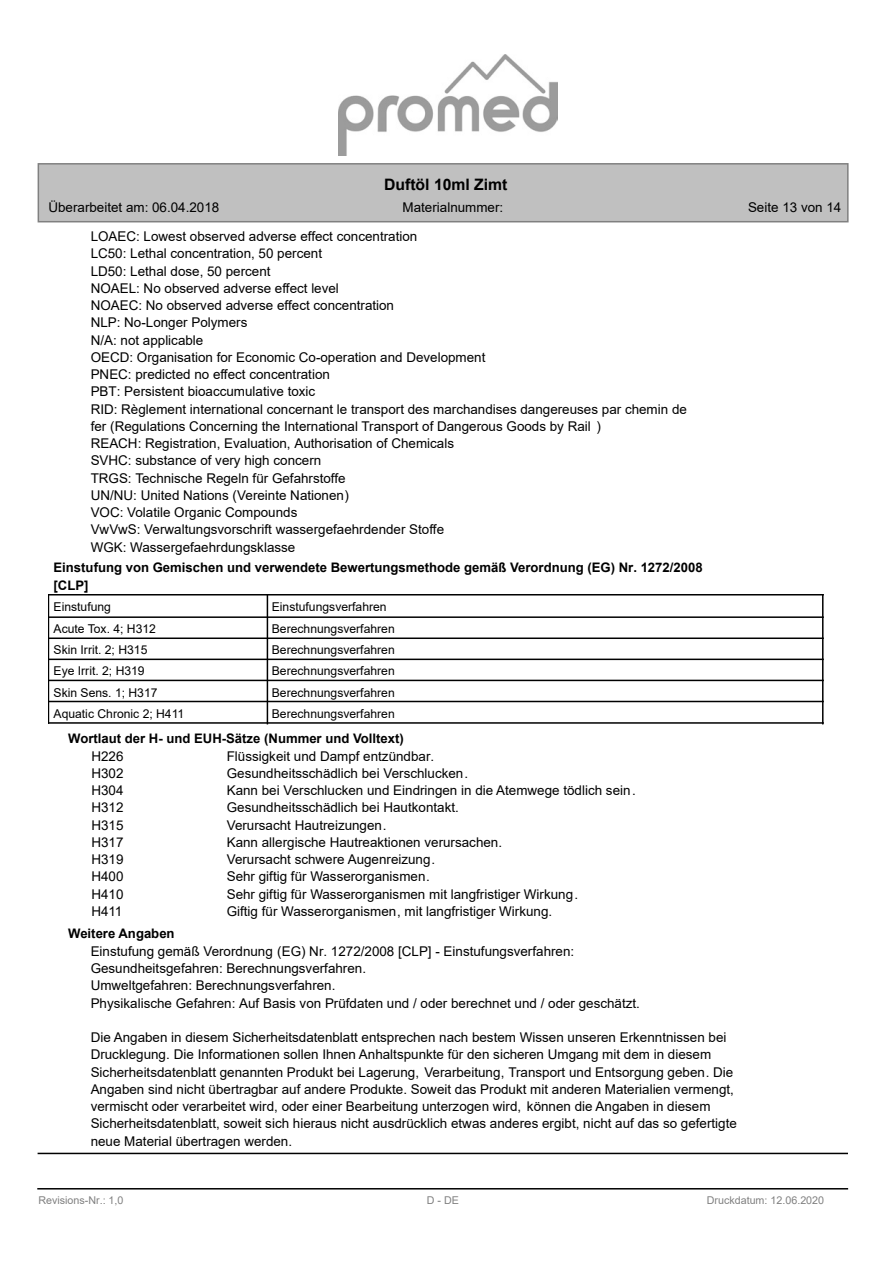
<style>
.page{position:relative;width:893px;height:1263px;background:#fff}
.page>*{position:absolute;margin:0;border:0;box-sizing:border-box;transform-origin:0 0}
.t1{font:700 15.75px "Arial";color:#000}
.t2{font:13.5px/17.2px "Arial";color:#000}
.t3{font:700 13.2px/18px "Arial";color:#000}
.t4{font:12.15px "Arial";color:#000}
.t5{font:10.8px "Arial";color:#808080}
</style>
<div class="page">
<div style="left:38px;top:164px;width:810px;height:58px;background:#c0c0c0"></div>
<div style="left:38px;top:163px;width:811px;height:59px;border:2px solid #808080"></div>
<hr style="left:38px;top:1153px;width:809px;height:1px;background:#000">
<hr style="left:38px;top:1188px;width:809px;height:1px;background:#000">
<hr style="left:48px;top:594px;width:775px;height:1px;background:#000">
<hr style="left:267px;top:595px;width:1px;height:129px;background:#000">
<hr style="left:48px;top:595px;width:1px;height:128px;background:#000">
<hr style="left:822px;top:595px;width:1px;height:129px;background:#000">
<hr style="left:48px;top:616px;width:775px;height:2px;background:#000">
<hr style="left:48px;top:637px;width:775px;height:2px;background:#000">
<hr style="left:48px;top:659px;width:775px;height:1px;background:#000">
<hr style="left:48px;top:680px;width:775px;height:1px;background:#000">
<hr style="left:48px;top:701px;width:775px;height:1px;background:#000">
<hr style="left:48px;top:722px;width:775px;height:2px;background:#000">
<img style="left:338px;top:54px;width:220px;height:101px">
<p class="t1" style="left:384px;top:173px;width:125px">Duftöl 10ml Zimt</p>
<p class="t2" style="left:48px;top:198px;width:172px">Überarbeitet am: 06.04.2018</p>
<p class="t2" style="left:403px;top:198px;width:102px">Materialnummer:</p>
<p class="t2" style="left:748px;top:198px;width:95px">Seite 13 von 14</p>
<p class="t2" style="left:91px;top:228px;width:598px">LOAEC: Lowest observed adverse effect concentration<br>LC50: Lethal concentration, 50 percent<br>LD50: Lethal dose, 50 percent<br>NOAEL: No observed adverse effect level<br>NOAEC: No observed adverse effect concentration<br>NLP: No-Longer Polymers<br>N/A: not applicable<br>OECD: Organisation for Economic Co-operation and Development<br>PNEC: predicted no effect concentration<br>PBT: Persistent bioaccumulative toxic<br>RID: Règlement international concernant le transport des marchandises dangereuses par chemin de fer (Regulations Concerning the International Transport of Dangerous Goods by Rail )<br>REACH: Registration, Evaluation, Authorisation of Chemicals<br>SVHC: substance of very high concern<br>TRGS: Technische Regeln für Gefahrstoffe<br>UN/NU: United Nations (Vereinte Nationen)<br>VOC: Volatile Organic Compounds<br>VwVwS: Verwaltungsvorschrift wassergefaehrdender Stoffe<br>WGK: Wassergefaehrdungsklasse</p>
<p class="t3" style="left:54px;top:559px;width:651px">Einstufung von Gemischen und verwendete Bewertungsmethode gemäß Verordnung (EG) Nr. 1272/2008 [CLP]</p>
<p class="t4" style="left:54px;top:599px;width:59px">Einstufung</p>
<p class="t4" style="left:272px;top:599px;width:116px">Einstufungsverfahren</p>
<p class="t4" style="left:54px;top:621px;width:104px">Acute Tox. 4; H312</p>
<p class="t4" style="left:272px;top:621px;width:124px">Berechnungsverfahren</p>
<p class="t4" style="left:54px;top:642px;width:95px">Skin Irrit. 2; H315</p>
<p class="t4" style="left:272px;top:642px;width:124px">Berechnungsverfahren</p>
<p class="t4" style="left:54px;top:663px;width:93px">Eye Irrit. 2; H319</p>
<p class="t4" style="left:272px;top:663px;width:124px">Berechnungsverfahren</p>
<p class="t4" style="left:54px;top:684px;width:106px">Skin Sens. 1; H317</p>
<p class="t4" style="left:272px;top:684px;width:124px">Berechnungsverfahren</p>
<p class="t4" style="left:54px;top:705px;width:132px">Aquatic Chronic 2; H411</p>
<p class="t4" style="left:272px;top:705px;width:124px">Berechnungsverfahren</p>
<p class="t2" style="left:91px;top:747px;width:34px">H226</p>
<p class="t2" style="left:227px;top:747px;width:209px">Flüssigkeit und Dampf entzündbar.</p>
<p class="t2" style="left:91px;top:764px;width:34px">H302</p>
<p class="t2" style="left:227px;top:764px;width:243px">Gesundheitsschädlich bei Verschlucken.</p>
<p class="t2" style="left:91px;top:782px;width:34px">H304</p>
<p class="t2" style="left:227px;top:782px;width:411px">Kann bei Verschlucken und Eindringen in die Atemwege tödlich sein.</p>
<p class="t2" style="left:91px;top:799px;width:34px">H312</p>
<p class="t2" style="left:227px;top:799px;width:234px">Gesundheitsschädlich bei Hautkontakt.</p>
<p class="t2" style="left:91px;top:816px;width:34px">H315</p>
<p class="t2" style="left:227px;top:816px;width:161px">Verursacht Hautreizungen.</p>
<p class="t2" style="left:91px;top:833px;width:34px">H317</p>
<p class="t2" style="left:227px;top:833px;width:277px">Kann allergische Hautreaktionen verursachen.</p>
<p class="t2" style="left:91px;top:851px;width:34px">H319</p>
<p class="t2" style="left:227px;top:851px;width:210px">Verursacht schwere Augenreizung.</p>
<p class="t2" style="left:91px;top:868px;width:34px">H400</p>
<p class="t2" style="left:227px;top:868px;width:205px">Sehr giftig für Wasserorganismen.</p>
<p class="t2" style="left:91px;top:885px;width:34px">H410</p>
<p class="t2" style="left:227px;top:885px;width:353px">Sehr giftig für Wasserorganismen mit langfristiger Wirkung.</p>
<p class="t2" style="left:91px;top:902px;width:33px">H411</p>
<p class="t2" style="left:227px;top:902px;width:327px">Giftig für Wasserorganismen, mit langfristiger Wirkung.</p>
<p class="t3" style="left:68px;top:729px;width:337px">Wortlaut der H- und EUH-Sätze (Nummer und Volltext)</p>
<p class="t3" style="left:68px;top:924px;width:108px">Weitere Angaben</p>
<p class="t2" style="left:91px;top:942px;width:551px">Einstufung gemäß Verordnung (EG) Nr. 1272/2008 [CLP] - Einstufungsverfahren:<br>Gesundheitsgefahren: Berechnungsverfahren.<br>Umweltgefahren: Berechnungsverfahren.<br>Physikalische Gefahren: Auf Basis von Prüfdaten und / oder berechnet und / oder geschätzt.</p>
<p class="t2" style="left:91px;top:1028px;width:648px">Die Angaben in diesem Sicherheitsdatenblatt entsprechen nach bestem Wissen unseren Erkenntnissen bei Drucklegung. Die Informationen sollen Ihnen Anhaltspunkte für den sicheren Umgang mit dem in diesem Sicherheitsdatenblatt genannten Produkt bei Lagerung, Verarbeitung, Transport und Entsorgung geben. Die Angaben sind nicht übertragbar auf andere Produkte. Soweit das Produkt mit anderen Materialien vermengt, vermischt oder verarbeitet wird, oder einer Bearbeitung unterzogen wird, können die Angaben in diesem Sicherheitsdatenblatt, soweit sich hieraus nicht ausdrücklich etwas anderes ergibt, nicht auf das so gefertigte neue Material übertragen werden.</p>
<p class="t5" style="left:38px;top:1193px;width:87px">Revisions-Nr.: 1,0</p>
<p class="t5" style="left:427px;top:1193px;width:34px">D - DE</p>
<p class="t5" style="left:707px;top:1193px;width:119px">Druckdatum: 12.06.2020</p>
</div>
